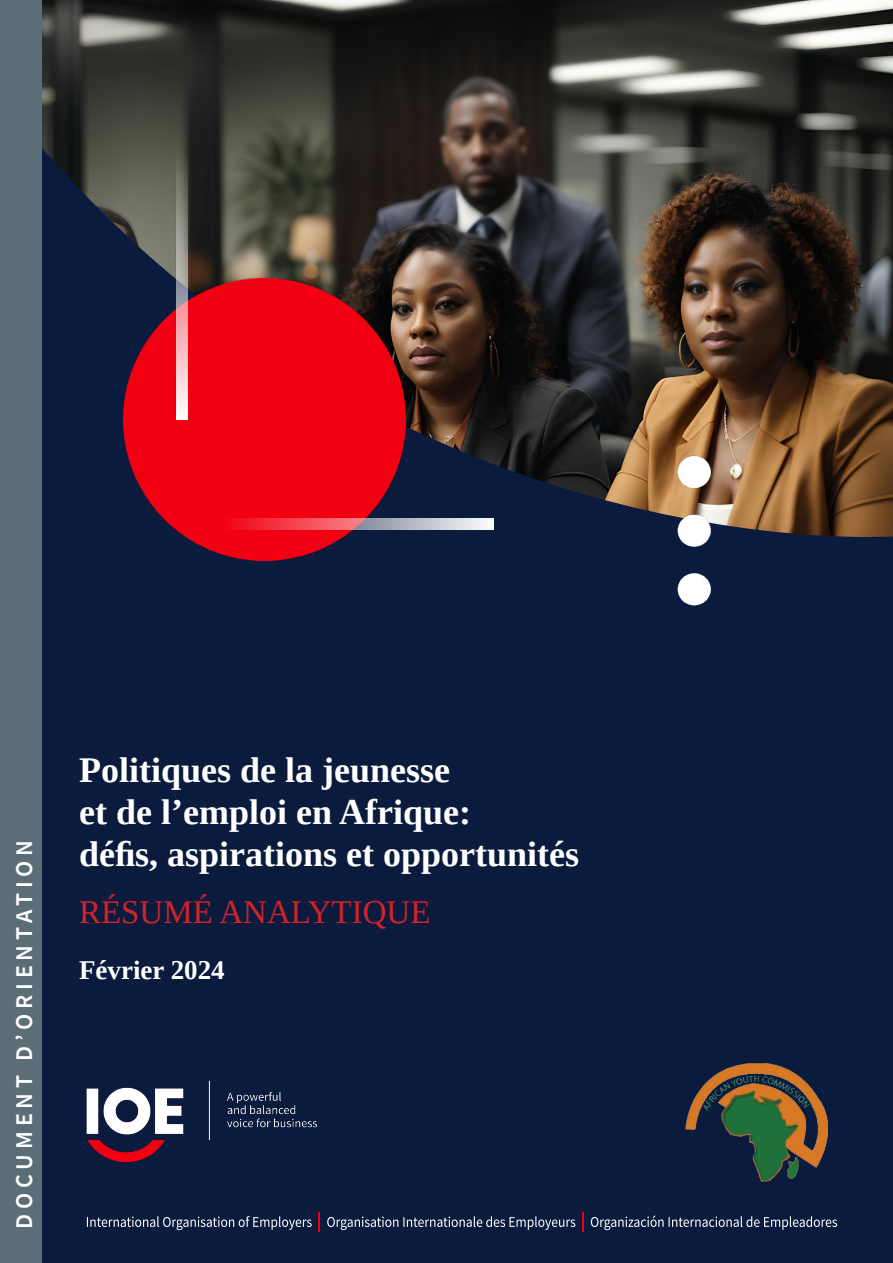
<style>
.page{position:relative;width:893px;height:1263px;background:#0b1b3d}
.page>*{position:absolute;margin:0;border:0;box-sizing:border-box;transform-origin:0 0}
.t1{font:700 36px/42px "Tinos";color:#fff}
.t2{font:33px "Tinos";color:#d2232a}
.t3{font:700 27px "Tinos";color:#fff}
.t4{font:600 24px "Source Sans Pro";letter-spacing:.2em;color:#fff}
</style>
<div class="page">
<svg style="left:582px;top:1212px;width:1px;height:20px"></svg>
<svg style="left:319px;top:1212px;width:1px;height:20px"></svg>
<svg style="left:591px;top:1215px;width:246px;height:15px"></svg>
<svg style="left:327px;top:1216px;width:248px;height:14px"></svg>
<svg style="left:87px;top:1216px;width:225px;height:14px"></svg>
<img style="left:86px;top:1080px;width:231px;height:83px">
<img style="left:685px;top:1063px;width:143px;height:119px">
<img style="left:0;top:0;width:893px;height:537px">
<img style="left:123px;top:278px;width:282px;height:282px">
<img style="left:175px;top:150px;width:12px;height:269px">
<img style="left:224px;top:519px;width:269px;height:12px">
<img style="left:677px;top:456px;width:33px;height:149px">
<div style="left:0;top:1px;width:42px;height:1262px;background:#5b6e78"></div>
<p class="t4" style="left:9px;top:1228px;width:390px;rotate:-90deg">DOCUMENT D’ORIENTATION</p>
<p class="t1" style="left:79px;top:748px;width:502px">Politiques de la jeunesse<br>et de l’emploi en Afrique:<br>défis, aspirations et opportunités</p>
<p class="t2" style="left:79px;top:891px;width:353px">RÉSUMÉ ANALYTIQUE</p>
<p class="t3" style="left:79px;top:952px;width:147px">Février 2024</p>
</div>
